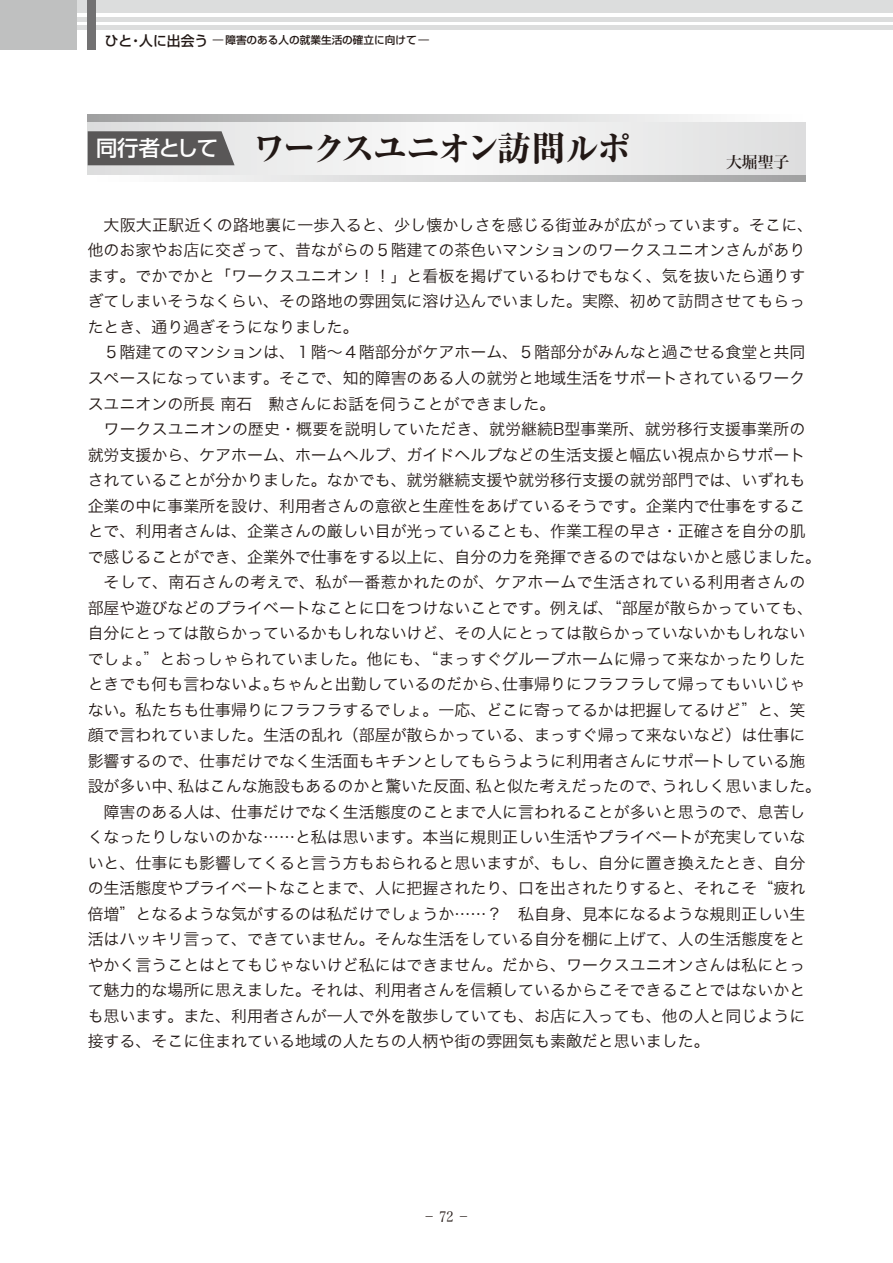
<style>
.page{position:relative;width:893px;height:1263px;background:#fff}
.page>*{position:absolute;margin:0;border:0;box-sizing:border-box;transform-origin:0 0}
.t1{font:800 34.05px "Ryumin Pro";letter-spacing:-.075em;color:#221815}
.t2{font:500 21.3px "Shin Go Pro";letter-spacing:-.055em;color:#fff}
.t3{font:15.9px/25.5px "Hiragino Kaku W3 90 msp RKSJ H";color:#221815}
.t4{font:15.9px "Hiragino Kaku W3 90 msp RKSJ H";letter-spacing:.025em;color:#221815}
.t5{font:15.9px "Hiragino Min W5 90 msp RKSJ H";color:#221815}
.t6{font:13.8px "Times New Roman";color:#221815}
.t7{font:500 10.65px "Shin Go Pro";color:#221815}
.s1{font-size:13.8px}
.s2{font-family:"Hiragino Min W3 90 ms RKSJ H"}
</style>
<div class="page">
<hr style="left:0;top:17px;width:893px;height:4px;background:#dcdddd">
<div style="left:0;top:0;width:893px;height:13px;background:#dcdddd"></div>
<hr style="left:0;top:26px;width:893px;height:4px;background:#dcdddd">
<div style="left:0;top:0;width:77px;height:49px;background:#bfc0c0"></div>
<div style="left:88px;top:0;width:8px;height:49px;background:#727172"></div>
<svg style="left:88px;top:121px;width:717px;height:54px"></svg>
<svg style="left:187px;top:175px;width:618px;height:7px;background:#cbcccc"></svg>
<svg style="left:88px;top:115px;width:625px;height:6px;background:#cbcbcc"></svg>
<svg style="left:88px;top:131px;width:147px;height:34px;background:#605f5f"></svg>
<p class="t7" style="left:105px;top:32px;width:326px"><span class="s1">ひと・人に出会う</span> ― 障害のある人の就業生活の確立に向けて ―</p>
<h2 class="t2" style="left:96px;top:131px;width:123px">同行者として</h2>
<h1 class="t1" style="left:252px;top:122px;width:380px">ワークスユニオン訪問ルポ</h1>
<p class="t5" style="left:726px;top:154px;width:65px">大堀聖子</p>
<p class="t3" style="left:88px;top:213px;width:727px;text-indent:16px">大阪大正駅近くの路地裏に一歩入ると、少し懐かしさを感じる街並みが広がっています。そこに、他のお家やお店に交ざって、昔ながらの５階建ての茶色いマンションのワークスユニオンさんがあります。でかでかと「ワークスユニオン！！」と看板を掲げているわけでもなく、気を抜いたら通りすぎてしまいそうなくらい、その路地の雰囲気に溶け込んでいました。実際、初めて訪問させてもらったとき、通り過ぎそうになりました。</p>
<p class="t3" style="left:88px;top:340px;width:719px;text-align:justify;text-indent:16px">５階建てのマンションは、１階～４階部分がケアホーム、５階部分がみんなと過ごせる食堂と共同スペースになっています。そこで、知的障害のある人の就労と地域生活をサポートされているワークスユニオンの所長南石 勲さんにお話を伺うことができました。</p>
<p class="t3" style="left:104px;top:417px;width:703px">ワークスユニオンの歴史・概要を説明していただき、就労継続B型事業所、就労移行支援事業所の</p>
<p class="t3" style="left:88px;top:442px;width:719px">就労支援から、ケアホーム、ホームヘルプ、ガイドヘルプなどの生活支援と幅広い視点からサポート</p>
<p class="t3" style="left:88px;top:468px;width:719px">されていることが分かりました。なかでも、就労継続支援や就労移行支援の就労部門では、いずれも</p>
<p class="t3" style="left:88px;top:493px;width:719px">企業の中に事業所を設け、利用者さんの意欲と生産性をあげているそうです。企業内で仕事をするこ</p>
<p class="t3" style="left:88px;top:519px;width:719px">とで、利用者さんは、企業さんの厳しい目が光っていることも、作業工程の早さ・正確さを自分の肌</p>
<p class="t3" style="left:88px;top:544px;width:735px">で感じることができ、企業外で仕事をする以上に、自分の力を発揮できるのではないかと感じました。</p>
<p class="t4" style="left:104px;top:574px;width:703px">そして、南石さんの考えで、私が一番惹かれたのが、ケアホームで生活されている利用者さんの</p>
<p class="t3" style="left:88px;top:595px;width:727px">部屋や遊びなどのプライベートなことに口をつけないことです。例えば、“部屋が散らかっていても、</p>
<p class="t3" style="left:88px;top:621px;width:719px">自分にとっては散らかっているかもしれないけど、その人にとっては散らかっていないかもしれない</p>
<p class="t3" style="left:88px;top:646px;width:719px">でしょ。”とおっしゃられていました。他にも、“まっすぐグループホームに帰って来なかったりした</p>
<p class="t3" style="left:88px;top:672px;width:719px">ときでも何も言わないよ。ちゃんと出勤しているのだから、仕事帰りにフラフラして帰ってもいいじゃ</p>
<p class="t3" style="left:88px;top:697px;width:719px">ない。私たちも仕事帰りにフラフラするでしょ。一応、どこに寄ってるかは把握してるけど”と、笑</p>
<p class="t3" style="left:88px;top:723px;width:719px">顔で言われていました。生活の乱れ（部屋が散らかっている、まっすぐ帰って来ないなど）は仕事に</p>
<p class="t3" style="left:88px;top:749px;width:719px">影響するので、仕事だけでなく生活面もキチンとしてもらうように利用者さんにサポートしている施</p>
<p class="t3" style="left:88px;top:774px;width:735px">設が多い中、私はこんな施設もあるのかと驚いた反面、私と似た考えだったので、うれしく思いました。</p>
<p class="t3" style="left:104px;top:800px;width:703px">障害のある人は、仕事だけでなく生活態度のことまで人に言われることが多いと思うので、息苦し</p>
<p class="t3" style="left:88px;top:825px;width:719px">くなったりしないのかな……と私は思います。本当に規則正しい生活やプライベートが充実していな</p>
<p class="t3" style="left:88px;top:851px;width:719px">いと、仕事にも影響してくると言う方もおられると思いますが、もし、自分に置き換えたとき、自分</p>
<p class="t3" style="left:88px;top:876px;width:719px">の生活態度やプライベートなことまで、人に把握されたり、口を出されたりすると、それこそ“疲れ</p>
<p class="t3" style="left:88px;top:902px;width:719px">倍増”となるような気がするのは私だけでしょうか……？ 私自身、見本になるような規則正しい生</p>
<p class="t3" style="left:88px;top:927px;width:719px">活はハッキリ言って、できていません。そんな生活をしている自分を棚に上げて、人の生活態度をと</p>
<p class="t3" style="left:88px;top:953px;width:719px">やかく言うことはとてもじゃないけど私にはできません。だから、ワークスユニオンさんは私にとっ</p>
<p class="t3" style="left:88px;top:978px;width:719px">て魅力的な場所に思えました。それは、利用者さんを信頼しているからこそできることではないかと</p>
<p class="t3" style="left:88px;top:1004px;width:719px">も思います。また、利用者さんが一人で外を散歩していても、お店に入っても、他の人と同じように</p>
<p class="t3" style="left:88px;top:1029px;width:623px">接する、そこに住まれている地域の人たちの人柄や街の雰囲気も素敵だと思いました。</p>
<p class="t6" style="left:426px;top:1206px;width:43px">– <span class="s2">72</span> –</p>
</div>
